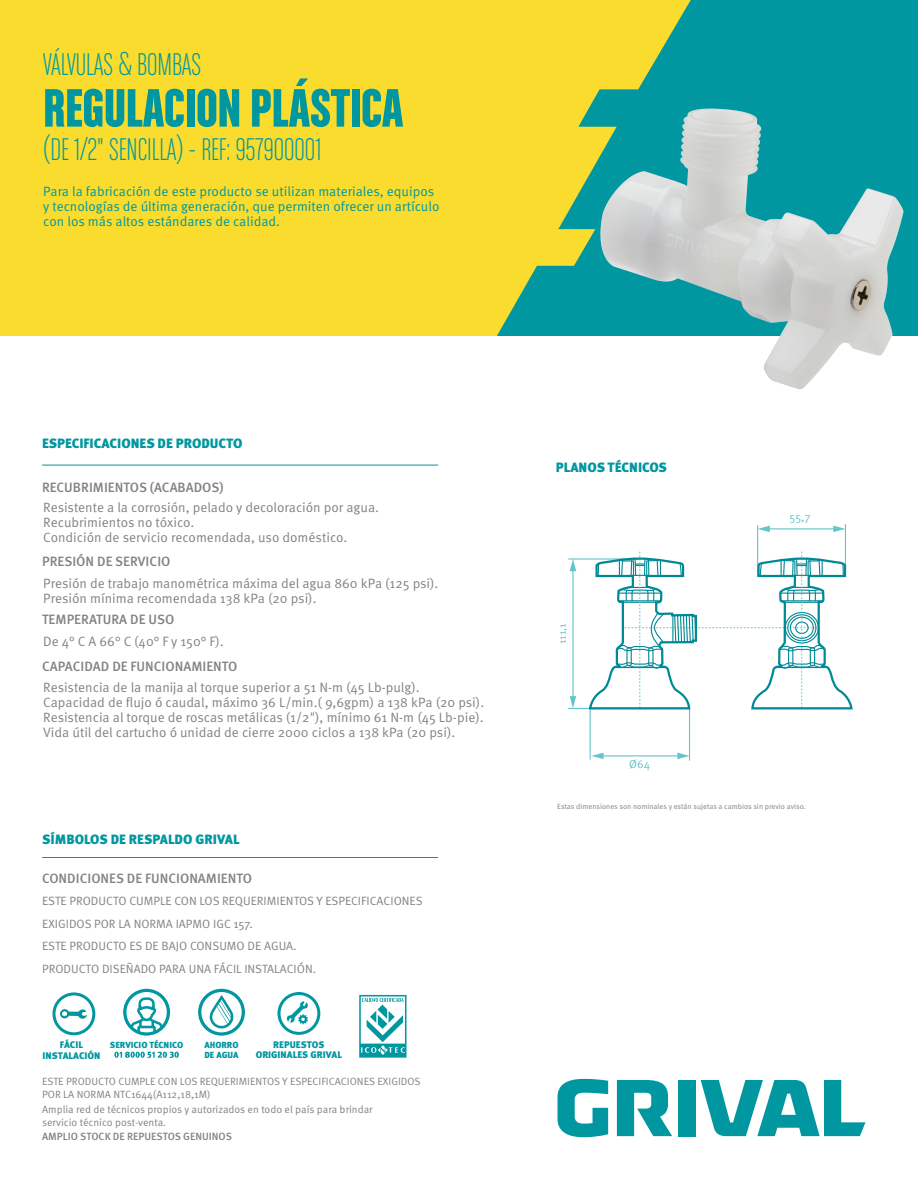
<style>
.page{position:relative;width:918px;height:1188px;background:#fff}
.page>*{position:absolute;margin:0;border:0;box-sizing:border-box;transform-origin:0 0}
.t1{font:57.45px "Chalet Comprime Hong Kong Sixty";color:#0097a0}
.t2{font:33.45px "Chalet Comprime Milan Eighty";color:#0097a0}
.t3{font:13.5px/15px "Meta Pro";color:#808285}
.t4{font:13.5px/15px "Meta Pro";color:#0097a0}
.t5{font:500 13.5px "Meta Pro";color:#808285}
.t6{font:900 13.5px "Meta Pro";color:#0097a0}
.t7{font:12px/22.5px "Meta Pro";color:#808285}
.t8{font:11.55px "Meta Pro";color:#64c5ca}
.t9{font:10.5px/13.5px "Meta Pro";color:#808285}
.t10{font:500 10.5px "Meta Pro";color:#808285}
.t11{font:10.35px "Meta Pro";color:#64c5ca}
.t12{font:900 9.6px/10.2px "Meta Pro";color:#0097a0;text-align:center}
.t13{font:900 8.85px/10.1px "Meta Pro";color:#0097a0}
.t14{font:7.5px "Meta Pro";color:#808285}
</style>
<div class="page">
<div style="left:0;top:0;width:918px;height:336px;background:#f9dc2d"></div>
<div style="left:659px;top:0;width:259px;height:53px;background:#0097a0"></div>
<svg style="left:617px;top:1080px;width:55px;height:56px"></svg>
<div style="left:678px;top:1080px;width:17px;height:56px;background:#0097a0"></div>
<svg style="left:558px;top:1079px;width:50px;height:58px"></svg>
<svg style="left:701px;top:1080px;width:164px;height:56px"></svg>
<hr style="left:42px;top:857px;width:396px;height:1px;background:#0097a0">
<hr style="left:42px;top:465px;width:396px;height:1px;background:#0097a0">
<svg style="left:198px;top:989px;width:47px;height:47px"></svg>
<svg style="left:114px;top:1052px;width:65px;height:6px"></svg>
<svg style="left:123px;top:989px;width:47px;height:47px"></svg>
<svg style="left:359px;top:995px;width:47px;height:63px"></svg>
<svg style="left:277px;top:992px;width:43px;height:43px"></svg>
<svg style="left:52px;top:992px;width:43px;height:43px"></svg>
<hr style="left:689px;top:708px;width:1px;height:52px;background:#64c5ca">
<hr style="left:590px;top:706px;width:1px;height:53px;background:#64c5ca">
<hr style="left:601px;top:755px;width:79px;height:1px;background:#64c5ca">
<svg style="left:677px;top:753px;width:12px;height:6px"></svg>
<svg style="left:591px;top:753px;width:13px;height:6px"></svg>
<hr style="left:569px;top:558px;width:69px;height:2px;background:#64c5ca">
<hr style="left:569px;top:708px;width:87px;height:1px;background:#64c5ca">
<hr style="left:572px;top:569px;width:2px;height:129px;background:#64c5ca">
<svg style="left:570px;top:559px;width:6px;height:12px"></svg>
<svg style="left:570px;top:696px;width:6px;height:12px"></svg>
<hr style="left:845px;top:524px;width:1px;height:52px;background:#64c5ca">
<hr style="left:757px;top:526px;width:1px;height:50px;background:#64c5ca">
<hr style="left:768px;top:528px;width:67px;height:1px;background:#64c5ca">
<svg style="left:833px;top:526px;width:12px;height:6px"></svg>
<svg style="left:758px;top:526px;width:12px;height:6px"></svg>
<svg style="left:588px;top:552px;width:265px;height:159px"></svg>
<img style="left:497px;top:53px;width:421px;height:337px">
<h2 class="t2" style="left:43px;top:46px;width:159px">VÁLVULAS &amp; BOMBAS</h2>
<h1 class="t1" style="left:43px;top:74px;width:361px">REGULACION PLÁSTICA</h1>
<h2 class="t2" style="left:43px;top:131px;width:279px">(DE 1/2" SENCILLA) - REF: 957900001</h2>
<p class="t4" style="left:43px;top:184px;width:398px">Para la fabricación de este producto se utilizan materiales, equipos y tecnologías de última generación, que permiten ofrecer un artículo con los más altos estándares de calidad.</p>
<p class="t6" style="left:42px;top:435px;width:202px">ESPECIFICACIONES DE PRODUCTO</p>
<p class="t5" style="left:42px;top:479px;width:183px">RECUBRIMIENTOS (ACABADOS)</p>
<p class="t3" style="left:43px;top:500px;width:337px">Resistente a la corrosión, pelado y decoloración por agua.<br>Recubrimientos no tóxico.<br>Condición de servicio recomendada, uso doméstico.</p>
<p class="t5" style="left:42px;top:552px;width:130px">PRESIÓN DE SERVICIO</p>
<p class="t3" style="left:43px;top:576px;width:397px">Presión de trabajo manométrica máxima del agua 860 kPa (125 psi).<br>Presión mínima recomendada 138 kPa (20 psi).</p>
<p class="t5" style="left:42px;top:611px;width:134px">TEMPERATURA DE USO</p>
<p class="t3" style="left:43px;top:634px;width:182px">De 4° C A 66° C (40° F y 150° F).</p>
<p class="t5" style="left:42px;top:657px;width:197px">CAPACIDAD DE FUNCIONAMIENTO</p>
<p class="t3" style="left:43px;top:681px;width:442px">Resistencia de la manĳa al torque superior a 51 N-m (45 Lb-pulg).<br>Capacidad de flujo ó caudal, máximo 36 L/min.( 9,6gpm) a 138 kPa (20 psi).<br>Resistencia al torque de roscas metálicas (1/2"), mínimo 61 N-m (45 Lb-pie).<br>Vida útil del cartucho ó unidad de cierre 2000 ciclos a 138 kPa (20 psi).</p>
<p class="t6" style="left:42px;top:830px;width:199px">SÍMBOLOS DE RESPALDO GRIVAL</p>
<p class="t5" style="left:42px;top:869px;width:212px">CONDICIONES DE FUNCIONAMIENTO</p>
<p class="t7" style="left:42px;top:890px;width:382px">ESTE PRODUCTO CUMPLE CON LOS REQUERIMIENTOS Y ESPECIFICACIONES EXIGIDOS POR LA NORMA IAPMO IGC 157.<br>ESTE PRODUCTO ES DE BAJO CONSUMO DE AGUA.<br>PRODUCTO DISEÑADO PARA UNA FÁCIL INSTALACIÓN.</p>
<p class="t12" style="left:42px;top:1040px;width:59px">FÁCIL<br>INSTALACIÓN</p>
<p class="t13" style="left:110px;top:1040px;width:75px">SERVICIO TÉCNICO</p>
<p class="t12" style="left:256px;top:1040px;width:88px">REPUESTOS<br>ORIGINALES GRIVAL</p>
<p class="t13" style="left:204px;top:1040px;width:36px">AHORRO<br>DE AGUA</p>
<p class="t9" style="left:42px;top:1075px;width:380px">ESTE PRODUCTO CUMPLE CON LOS REQUERIMIENTOS Y ESPECIFICACIONES EXIGIDOS<br>POR LA NORMA NTC1644(A112,18,1M)</p>
<p class="t9" style="left:42px;top:1103px;width:332px">Amplia red de técnicos propios y autorizados en todo el país para brindar servicio técnico post-venta.</p>
<p class="t10" style="left:42px;top:1130px;width:191px">AMPLIO STOCK DE REPUESTOS GENUINOS</p>
<p class="t6" style="left:556px;top:458px;width:113px">PLANOS TÉCNICOS</p>
<p class="t11" style="left:556px;top:644px;width:22px;rotate:-90deg">111,1</p>
<p class="t8" style="left:629px;top:757px;width:22px">Ø64</p>
<p class="t8" style="left:790px;top:509px;width:22px">55,7</p>
<p class="t14" style="left:557px;top:801px;width:250px">Estas dimensiones son nominales y están sujetas a cambios sin previo aviso.</p>
</div>
